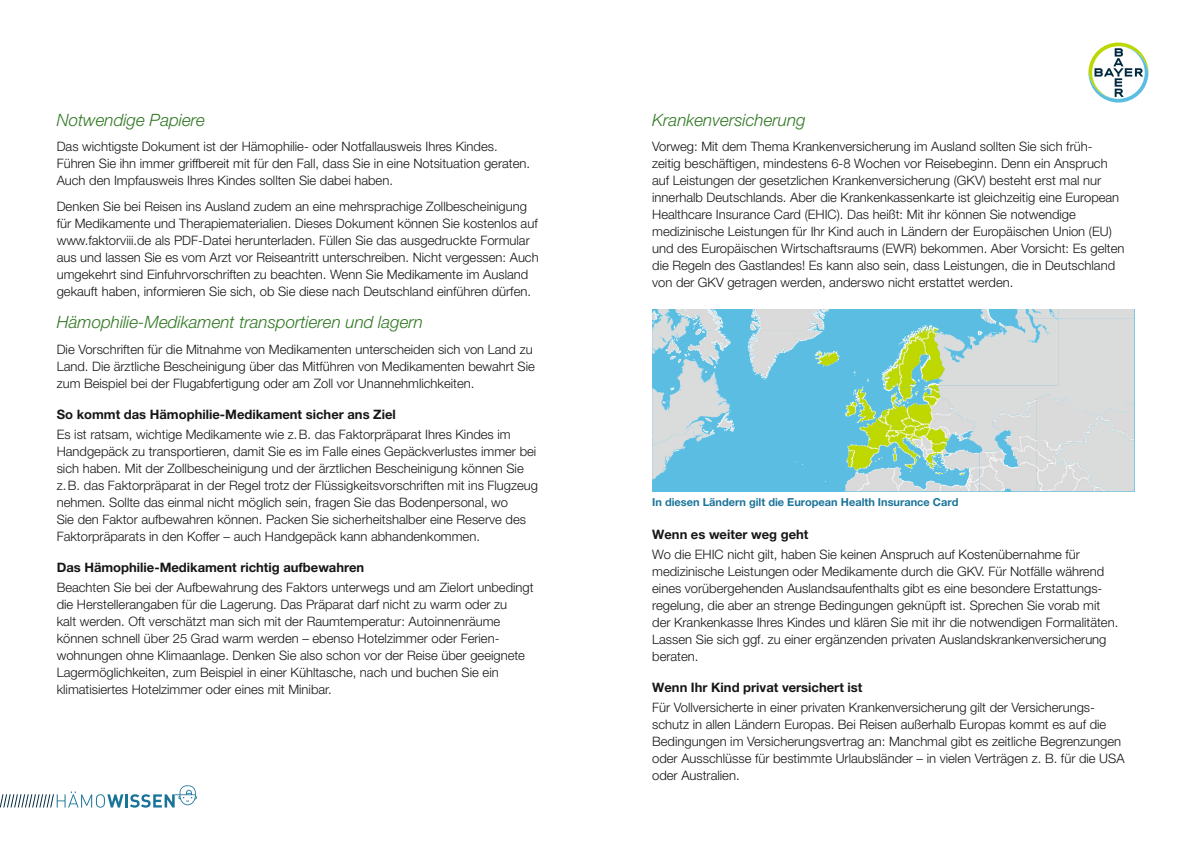
<style>
.page{position:relative;width:1191px;height:842px;background:#fff}
.page>*{position:absolute;margin:0;border:0;box-sizing:border-box;transform-origin:0 0}
.t1{font:italic 300 17px "Helvetica Neue LT Pro";color:#307823}
.t2{font:300 13px/17px "Helvetica Neue LT Pro";color:#151616}
.t3{font:700 13px "Helvetica Neue LT Pro";color:#151616}
.t4{font:700 11px "Helvetica Neue LT Pro";color:#1a749a}
</style>
<div class="page">
<svg style="left:652px;top:309px;width:282px;height:182px;fill:#5abde1"></svg>
<svg style="left:794px;top:461px;width:9px;height:4px"></svg>
<img style="left:754px;top:309px;width:75px;height:18px">
<img style="left:730px;top:309px;width:24px;height:22px">
<svg style="left:934px;top:309px;width:200px;height:182px"></svg>
<img style="left:979px;top:309px;width:41px;height:26px">
<img style="left:899px;top:331px;width:80px;height:26px">
<img style="left:752px;top:331px;width:164px;height:4px">
<img style="left:870px;top:388px;width:60px;height:37px">
<img style="left:854px;top:388px;width:74px;height:14px">
<img style="left:1036px;top:394px;width:72px;height:97px">
<svg style="left:652px;top:309px;width:78px;height:170px"></svg>
<svg style="left:1088px;top:43px;width:60px;height:60px"></svg>
<svg style="left:0;top:785px;width:197px;height:23px"></svg>
<h1 class="t1" style="left:57px;top:109px;width:150px">Notwendige Papiere</h1>
<p class="t2" style="left:57px;top:138px;width:475px">Das wichtigste Dokument ist der Hämophilie- oder Notfallausweis Ihres Kindes.<br>Führen Sie ihn immer griffbereit mit für den Fall, dass Sie in eine Notsituation geraten.<br>Auch den Impfausweis Ihres Kindes sollten Sie dabei haben.</p>
<p class="t2" style="left:57px;top:197px;width:483px">Denken Sie bei Reisen ins Ausland zudem an eine mehrsprachige Zollbescheinigung für Medikamente und Therapiematerialien. Dieses Dokument können Sie kostenlos auf www.faktorviii.de als PDF-Datei herunterladen. Füllen Sie das ausgedruckte Formular aus und lassen Sie es vom Arzt vor Reiseantritt unterschreiben. Nicht vergessen: Auch umgekehrt sind Einfuhrvorschriften zu beachten. Wenn Sie Medikamente im Ausland gekauft haben, informieren Sie sich, ob Sie diese nach Deutschland einführen dürfen.</p>
<h1 class="t1" style="left:57px;top:312px;width:368px">Hämophilie-Medikament transportieren und lagern</h1>
<p class="t2" style="left:57px;top:340px;width:479px">Die Vorschriften für die Mitnahme von Medikamenten unterscheiden sich von Land zu<br>Land. Die ärztliche Bescheinigung über das Mitführen von Medikamenten bewahrt Sie zum Beispiel bei der Flugabfertigung oder am Zoll vor Unannehmlichkeiten.</p>
<p class="t3" style="left:57px;top:406px;width:341px">So kommt das Hämophilie-Medikament sicher ans Ziel</p>
<p class="t2" style="left:57px;top:425px;width:483px">Es ist ratsam, wichtige Medikamente wie z.B. das Faktorpräparat Ihres Kindes im Handgepäck zu transportieren, damit Sie es im Falle eines Gepäckverlustes immer bei sich haben. Mit der Zollbescheinigung und der ärztlichen Bescheinigung können Sie z.B. das Faktorpräparat in der Regel trotz der Flüssigkeitsvorschriften mit ins Flugzeug nehmen. Sollte das einmal nicht möglich sein, fragen Sie das Bodenpersonal, wo<br>Sie den Faktor aufbewahren können. Packen Sie sicherheitshalber eine Reserve des Faktorpräparats in den Koffer – auch Handgepäck kann abhandenkommen.</p>
<p class="t3" style="left:57px;top:559px;width:309px">Das Hämophilie-Medikament richtig aufbewahren</p>
<p class="t2" style="left:57px;top:578px;width:478px">Beachten Sie bei der Aufbewahrung des Faktors unterwegs und am Zielort unbedingt die Herstellerangaben für die Lagerung. Das Präparat darf nicht zu warm oder zu<br>kalt werden. Oft verschätzt man sich mit der Raumtemperatur: Autoinnenräume können schnell über 25 Grad warm werden – ebenso Hotelzimmer oder Ferien&shy;wohnungen ohne Klimaanlage. Denken Sie also schon vor der Reise über geeignete Lagermöglichkeiten, zum Beispiel in einer Kühltasche, nach und buchen Sie ein klimatisiertes Hotelzimmer oder eines mit Minibar.</p>
<h1 class="t1" style="left:652px;top:109px;width:155px">Krankenversicherung</h1>
<p class="t2" style="left:652px;top:138px;width:474px">Vorweg: Mit dem Thema Krankenversicherung im Ausland sollten Sie sich früh&shy;zeitig beschäftigen, mindestens 6-8 Wochen vor Reisebeginn. Denn ein Anspruch auf Leistungen der gesetzlichen Krankenversicherung (GKV) besteht erst mal nur innerhalb Deutschlands. Aber die Krankenkassenkarte ist gleichzeitig eine European Healthcare Insurance Card (EHIC). Das heißt: Mit ihr können Sie notwendige medizinische Leistungen für Ihr Kind auch in Ländern der Europäischen Union (EU) und des Europäischen Wirtschaftsraums (EWR) bekommen. Aber Vorsicht: Es gelten die Regeln des Gastlandes! Es kann also sein, dass Leistungen, die in Deutschland von der GKV getragen werden, anderswo nicht erstattet werden.</p>
<p class="t4" style="left:652px;top:495px;width:308px">In diesen Ländern gilt die European Health Insurance Card</p>
<p class="t3" style="left:652px;top:527px;width:158px">Wenn es weiter weg geht</p>
<p class="t2" style="left:652px;top:546px;width:467px">Wo die EHIC nicht gilt, haben Sie keinen Anspruch auf Kostenübernahme für medizinische Leistungen oder Medikamente durch die GKV. Für Notfälle während eines vorübergehenden Auslandsaufenthalts gibt es eine besondere Erstattungs&shy;regelung, die aber an strenge Bedingungen geknüpft ist. Sprechen Sie vorab mit der Krankenkasse Ihres Kindes und klären Sie mit ihr die notwendigen Formalitäten.<br>Lassen Sie sich ggf. zu einer ergänzenden privaten Auslandskrankenversicherung beraten.</p>
<p class="t3" style="left:652px;top:680px;width:212px">Wenn Ihr Kind privat versichert ist</p>
<p class="t2" style="left:652px;top:699px;width:474px">Für Vollversicherte in einer privaten Krankenversicherung gilt der Versicherungs&shy;schutz in allen Ländern Europas. Bei Reisen außerhalb Europas kommt es auf die Bedingungen im Versicherungsvertrag an: Manchmal gibt es zeitliche Begrenzungen oder Ausschlüsse für bestimmte Urlaubsländer – in vielen Verträgen z. B. für die USA oder Australien.</p>
</div>
